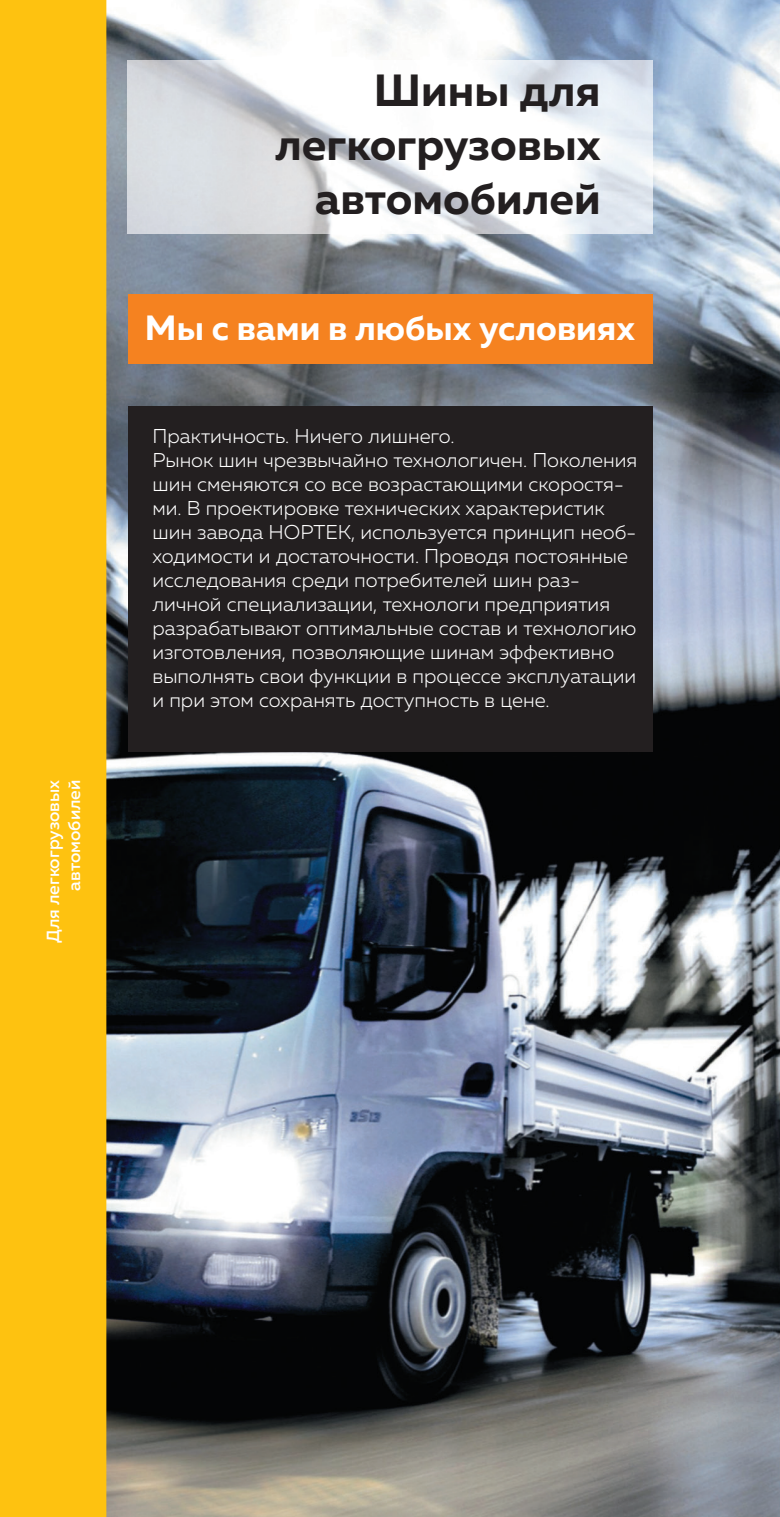
<style>
.page{position:relative;width:780px;height:1517px;background:#fff}
.page>*{position:absolute;margin:0;border:0;box-sizing:border-box;transform-origin:0 0}
.t1{font:700 45px/54px "Muller";color:#231f20;text-align:right}
.t2{font:700 35px "Muller";color:#fff}
.t3{font:300 20px/24px "Muller";color:#fff}
.t4{font:500 17.5px/21px "Muller";color:#fff;text-align:right}
</style>
<div class="page">
<div style="left:0;top:0;width:106px;height:1517px;background:#fec210"></div>
<img style="left:106px;top:0;width:674px;height:1517px">
<img style="left:128px;top:61px;width:524px;height:173px">
<div style="left:128px;top:406px;width:524px;height:345px;background:#231f20"></div>
<div style="left:128px;top:294px;width:524px;height:69px;background:#f58220"></div>
<p class="t4" style="left:42px;top:943px;width:165px;rotate:-90deg">Для легкогрузовых автомобилей</p>
<h1 class="t1" style="left:275px;top:63px;width:327px">Шины для легкогрузовых автомобилей</h1>
<h2 class="t2" style="left:145px;top:306px;width:491px">Мы с вами в любых условиях</h2>
<p class="t3" style="left:152px;top:423px;width:486px">Практичность. Ничего лишнего.<br>Рынок шин чрезвычайно технологичен. Поколения шин сменяются со все возрастающими скоростя&shy;ми. В проектировке технических характеристик шин завода НОРТЕК, используется принцип необ&shy;ходимости и достаточности. Проводя постоянные исследования среди потребителей шин раз&shy;личной специализации, технологи предприятия разрабатывают оптимальные состав и технологию изготовления, позволяющие шинам эффективно выполнять свои функции в процессе эксплуатации и при этом сохранять доступность в цене.</p>
</div>
